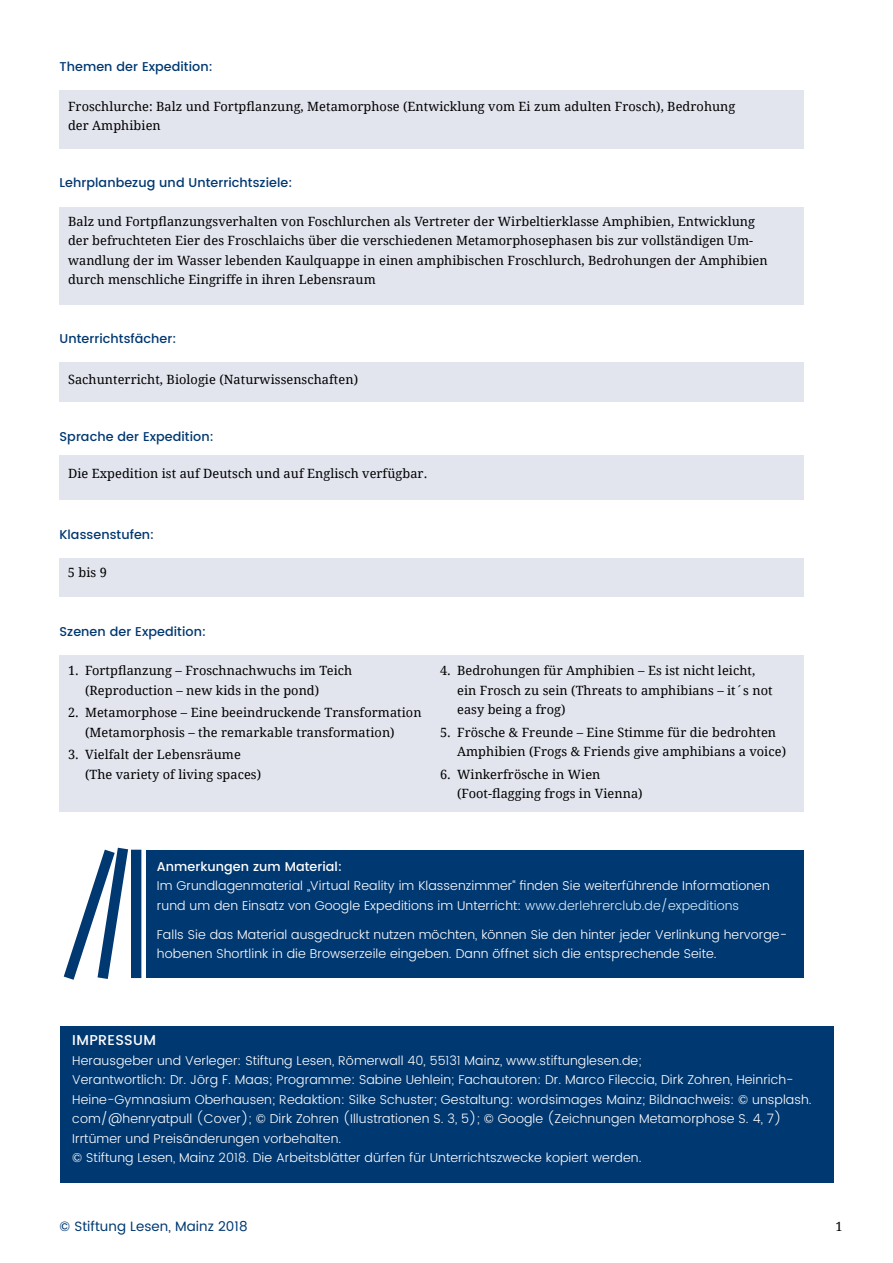
<style>
.page{position:relative;width:893px;height:1263px;background:#fff}
.page>*{position:absolute;margin:0;border:0;box-sizing:border-box;transform-origin:0 0}
.t1{font:500 14.25px "Poppins DE";letter-spacing:.025em;color:#fff}
.t2{font:13.5px "Poppins DE";letter-spacing:.005em;color:#003871}
.t3{font:12.75px/19.5px "Droid Serif";letter-spacing:.005em;color:#000}
.t4{font:300 12.75px/19.5px "Poppins DE";letter-spacing:.005em;color:#fff}
.t5{font:500 12.75px "Poppins DE";letter-spacing:.005em;color:#003871}
.t6{font:500 12.75px "Poppins DE";letter-spacing:.005em;color:#fff}
.s1{color:#d5edfa}
.s2{font-size:12.45px}
</style>
<div class="page">
<div style="left:60px;top:90px;width:744px;height:58px;background:#e2e4ee"></div>
<div style="left:60px;top:207px;width:744px;height:98px;background:#e2e4ee"></div>
<div style="left:60px;top:362px;width:744px;height:39px;background:#e2e4ee"></div>
<div style="left:59px;top:558px;width:745px;height:39px;background:#e2e4ee"></div>
<div style="left:60px;top:455px;width:744px;height:45px;background:#e2e4ee"></div>
<div style="left:60px;top:656px;width:744px;height:156px;background:#e2e4ee"></div>
<div style="left:146px;top:850px;width:658px;height:128px;background:#003871"></div>
<div style="left:131px;top:850px;width:10px;height:128px;background:#003871"></div>
<svg style="left:63px;top:847px;width:72px;height:133px"></svg>
<div style="left:60px;top:1026px;width:773px;height:156px;background:#003871"></div>
<p class="t5" style="left:60px;top:57px;width:155px">Themen der Expedition:</p>
<p class="t3" style="left:68px;top:96px;width:669px">Froschlurche: Balz und Fortpflanzung, Metamorphose (Entwicklung vom Ei zum adulten Frosch), Bedrohung der Amphibien</p>
<p class="t5" style="left:60px;top:173px;width:234px">Lehrplanbezug und Unterrichtsziele:</p>
<p class="t3" style="left:68px;top:211px;width:701px">Balz und Fortpflanzungsverhalten von Foschlurchen als Vertreter der Wirbeltierklasse Amphibien, Entwicklung der befruchteten Eier des Froschlaichs über die verschiedenen Metamorphosephasen bis zur vollständigen Um&shy;wandlung der im Wasser lebenden Kaulquappe in einen amphibischen Froschlurch, Bedrohungen der Amphibien durch menschliche Eingriffe in ihren Lebensraum</p>
<p class="t5" style="left:60px;top:330px;width:118px">Unterrichtsfächer:</p>
<p class="t3" style="left:68px;top:369px;width:292px">Sachunterricht, Biologie (Naturwissenschaften)</p>
<p class="t5" style="left:60px;top:427px;width:156px">Sprache der Expedition:</p>
<p class="t3" style="left:68px;top:464px;width:361px">Die Expedition ist auf Deutsch und auf Englisch verfügbar.</p>
<p class="t5" style="left:59px;top:525px;width:96px">Klassenstufen:</p>
<p class="t3" style="left:68px;top:562px;width:40px">5 bis 9</p>
<p class="t5" style="left:60px;top:622px;width:148px">Szenen der Expedition:</p>
<p class="t3" style="left:68px;top:661px;width:286px">1. Fortpflanzung – Froschnachwuchs im Teich</p>
<p class="t3" style="left:85px;top:680px;width:236px">(Reproduction – new kids in the pond)</p>
<p class="t3" style="left:85px;top:703px;width:338px;text-indent:-17px">2. Metamorphose – Eine beeindruckende Transformation (Metamorphosis – the remarkable transformation)</p>
<p class="t3" style="left:68px;top:745px;width:174px">3. Vielfalt der Lebensräume</p>
<p class="t3" style="left:85px;top:764px;width:178px">(The variety of living spaces)</p>
<p class="t3" style="left:457px;top:661px;width:317px;text-indent:-17px">4. Bedrohungen für Amphibien – Es ist nicht leicht, ein Frosch zu sein (Threats to amphibians – it´s not easy being a frog)</p>
<p class="t3" style="left:457px;top:722px;width:330px;text-indent:-17px">5. Frösche &amp; Freunde – Eine Stimme für die bedrohten<br>Amphibien (Frogs &amp; Friends give amphibians a voice)</p>
<p class="t3" style="left:440px;top:764px;width:162px">6. Winkerfrösche in Wien</p>
<p class="t3" style="left:457px;top:784px;width:187px">(Foot-flagging frogs in Vienna)</p>
<p class="t6" style="left:157px;top:857px;width:186px">Anmerkungen zum Material:</p>
<p class="t4" style="left:157px;top:876px;width:614px">Im Grundlagenmaterial „Virtual Reality im Klassenzimmer“ finden Sie weiterführende Informationen rund um den Einsatz von Google Expeditions im Unterricht: <span class="s1">www.derlehrerclub.de/expeditions</span></p>
<p class="t4" style="left:157px;top:925px;width:632px">Falls Sie das Material ausgedruckt nutzen möchten, können Sie den hinter jeder Verlinkung hervorge&shy;hobenen Shortlink in die Browserzeile eingeben. Dann öffnet sich die entsprechende Seite.</p>
<p class="t1" style="left:72px;top:1030px;width:85px">IMPRESSUM</p>
<p class="t4" style="left:72px;top:1051px;width:571px">Herausgeber und Verleger: Stiftung Lesen, Römerwall 40, <span class="s2">55</span>131 Mainz, www.stiftunglesen.de;</p>
<p class="t4" style="left:72px;top:1070px;width:723px">Verantwortlich: Dr. Jörg F. Maas; Programme: Sabine Uehlein; Fachautoren: Dr. Marco Fileccia, Dirk Zohren, Heinrich-</p>
<p class="t4" style="left:72px;top:1090px;width:741px">Heine-Gymnasium Oberhausen; Redaktion: Silke Schuster; Gestaltung: wordsimages Mainz; Bildnachweis: © unsplash. com/@henryatpull (Cover); © Dirk Zohren (Illustrationen S. 3, 5); © Google (Zeichnungen Metamorphose S. 4, 7)</p>
<p class="t4" style="left:72px;top:1129px;width:271px">Irrtümer und Preisänderungen vorbehalten.</p>
<p class="t4" style="left:72px;top:1148px;width:571px">© Stiftung Lesen, Mainz 2018. Die Arbeitsblätter dürfen für Unterrichtszwecke kopiert werden.</p>
<p class="t2" style="left:60px;top:1217px;width:190px">© Stiftung Lesen, Mainz 2018</p>
<p class="t3" style="left:835px;top:1217px;width:9px">1</p>
</div>
